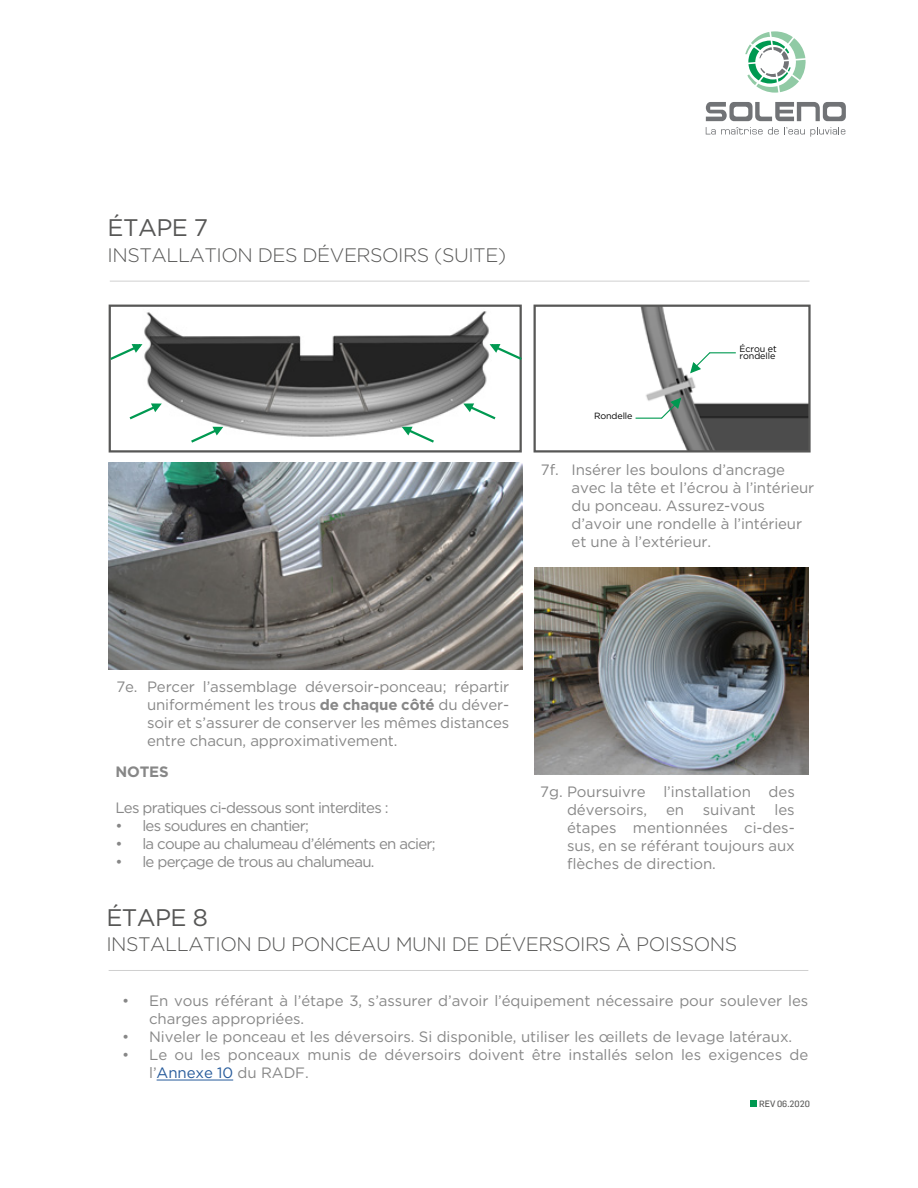
<style>
.page{position:relative;width:918px;height:1188px;background:#fff}
.page>*{position:absolute;margin:0;border:0;box-sizing:border-box;transform-origin:0 0}
.t1{font:24px "Gotham HTF";letter-spacing:-.025em;color:#575756}
.t2{font:300 19.5px "Gotham HTF";letter-spacing:-.025em;color:#575756}
.t3{font:15px/18px "Gotham HTF";letter-spacing:-.005em;color:#878787}
.t4{font:15px "Gotham HTF";letter-spacing:-.05em;color:#878787}
.t5{font:700 15px "Gotham HTF";letter-spacing:-.01em;color:#878787}
.t6{font:9px/7.5px "Gotham HTF";letter-spacing:-.01em;color:#000}
.t7{font:9px "Soleno texte";color:#575756}
.s1{font-weight:700}
.s2{color:#275b9b}
</style>
<div class="page">
<svg style="left:745px;top:31px;width:61px;height:62px"></svg>
<svg style="left:706px;top:102px;width:140px;height:19px"></svg>
<svg style="left:706px;top:127px;width:139px;height:10px"></svg>
<div style="left:750px;top:1101px;width:7px;height:6px;background:#009951"></div>
<hr style="left:110px;top:281px;width:700px;height:1px;background:#d0d0d0">
<img style="left:144px;top:311px;width:345px;height:126px">
<div style="left:109px;top:305px;width:413px;height:148px;border:2px solid #575756"></div>
<img style="left:635px;top:308px;width:173px;height:142px">
<div style="left:534px;top:305px;width:277px;height:148px;border:2px solid #575756"></div>
<svg style="left:401px;top:425px;width:35px;height:18px"></svg>
<svg style="left:462px;top:402px;width:34px;height:19px"></svg>
<svg style="left:189px;top:425px;width:35px;height:18px"></svg>
<svg style="left:129px;top:402px;width:34px;height:19px"></svg>
<hr style="left:157px;top:1080px;width:76px;height:1px;background:#275b9b">
<hr style="left:109px;top:970px;width:699px;height:1px;background:#d0d0d0">
<svg style="left:108px;top:342px;width:35px;height:20px"></svg>
<svg style="left:489px;top:342px;width:33px;height:20px"></svg>
<img style="left:534px;top:568px;width:274px;height:207px">
<img style="left:109px;top:463px;width:414px;height:207px">
<svg style="left:689px;top:351px;width:47px;height:23px"></svg>
<svg style="left:636px;top:397px;width:46px;height:23px"></svg>
<h1 class="t1" style="left:108px;top:215px;width:102px">ÉTAPE 7</h1>
<h2 class="t2" style="left:108px;top:244px;width:400px">INSTALLATION DES DÉVERSOIRS (SUITE)</h2>
<p class="t6" style="left:594px;top:412px;width:40px">Rondelle</p>
<p class="t6" style="left:740px;top:345px;width:39px">Écrou et rondelle</p>
<p class="t3" style="left:572px;top:460px;width:244px;text-indent:-31px">7f. Insérer les boulons d’ancrage avec la tête et l’écrou à l’intérieur du ponceau. Assurez-vous d’avoir une rondelle à l’intérieur et une à l’extérieur.</p>
<p class="t3" style="left:147px;top:678px;width:364px;text-align:justify;text-indent:-31px">7e. Percer l’assemblage déversoir-ponceau; répartir uniformément les trous <span class="s1">de chaque côté</span> du déver&shy;soir et s’assurer de conserver les mêmes distances entre chacun, approximativement.</p>
<p class="t5" style="left:115px;top:763px;width:55px">NOTES</p>
<p class="t4" style="left:115px;top:799px;width:275px">Les pratiques ci-dessous sont interdites :</p>
<p class="t4" style="left:115px;top:817px;width:195px">• les soudures en chantier;</p>
<p class="t4" style="left:115px;top:835px;width:322px">• la coupe au chalumeau d’éléments en acier;</p>
<p class="t4" style="left:115px;top:853px;width:261px">• le perçage de trous au chalumeau.</p>
<p class="t3" style="left:567px;top:783px;width:229px;text-indent:-27px">7g. Poursuivre l’installation des déversoirs,</p>
<p class="t3" style="left:567px;top:801px;width:229px;text-align:justify;text-indent:208px">les étapes mentionnées ci-des&shy;sus, en se référant toujours aux flèches de direction.</p>
<p class="t3" style="left:666px;top:801px;width:20px">en</p>
<p class="t3" style="left:703px;top:801px;width:54px">suivant</p>
<h1 class="t1" style="left:106px;top:904px;width:103px">ÉTAPE 8</h1>
<h2 class="t2" style="left:106px;top:934px;width:632px">INSTALLATION DU PONCEAU MUNI DE DÉVERSOIRS À POISSONS</h2>
<p class="t3" style="left:149px;top:991px;width:661px;text-indent:-27px">• En vous référant à l’étape 3, s’assurer d’avoir l’équipement nécessaire pour soulever les charges appropriées.</p>
<p class="t3" style="left:122px;top:1027px;width:672px">• Niveler le ponceau et les déversoirs. Si disponible, utiliser les œillets de levage latéraux.</p>
<p class="t3" style="left:149px;top:1045px;width:661px;text-indent:-27px">• Le ou les ponceaux munis de déversoirs doivent être installés selon les exigences de l’<span class="s2">Annexe 10</span> du RADF.</p>
<p class="t7" style="left:759px;top:1098px;width:52px">REV 06.2020</p>
</div>
